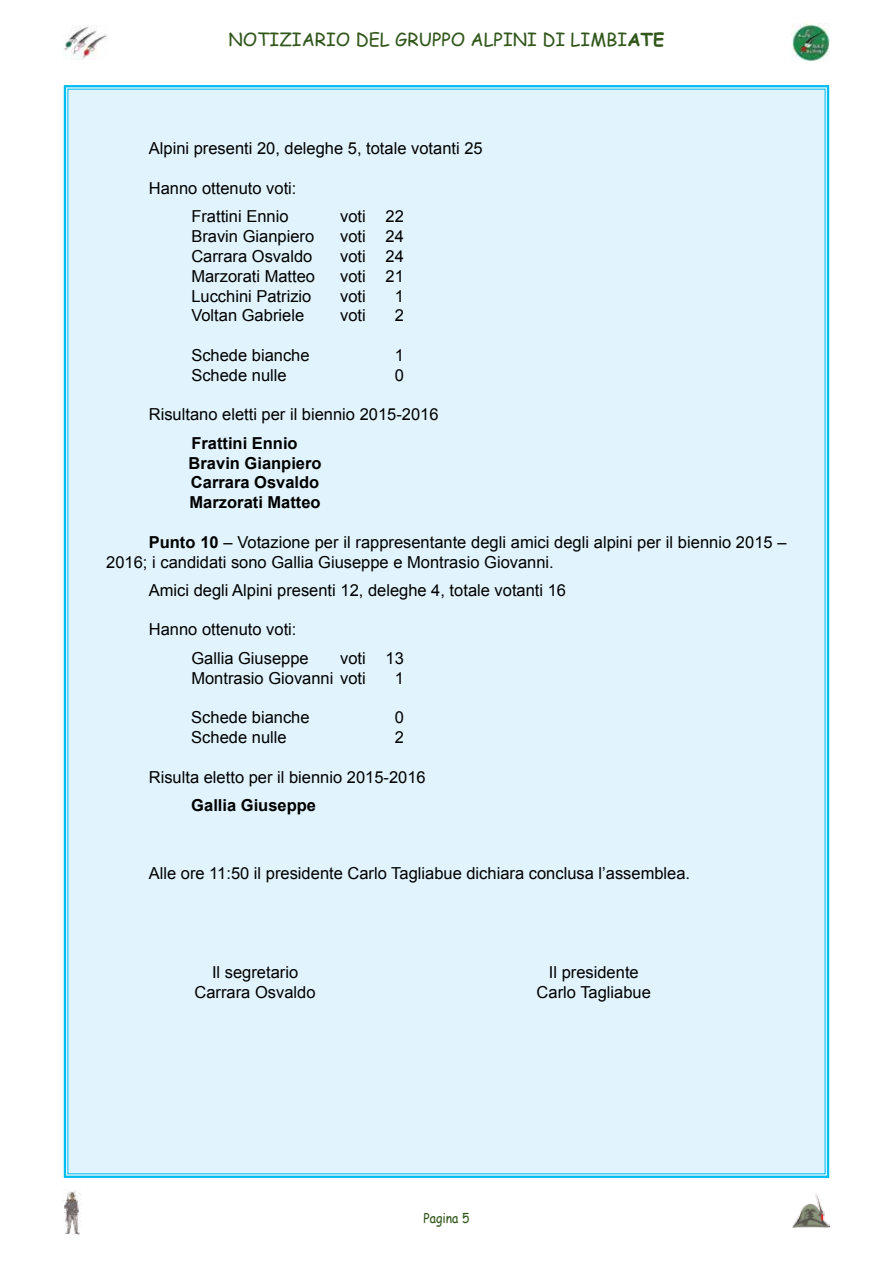
<style>
.page{position:relative;width:893px;height:1263px;background:#fff}
.page>*{position:absolute;margin:0;border:0;box-sizing:border-box;transform-origin:0 0}
.t1{font:18px "Comic Sans MS";color:#31571b}
.t2{font:16.5px/28.3px "Arial";color:#000}
.t3{font:700 16.5px/19.8px "Arial";color:#000}
.t4{font:13.5px "Comic Sans MS";color:#31571b;scale:.9 1}
.s1{font-weight:700}
</style>
<div class="page">
<img style="left:64px;top:1190px;width:17px;height:44px">
<img style="left:792px;top:1193px;width:37px;height:35px">
<img style="left:64px;top:26px;width:43px;height:34px">
<img style="left:792px;top:23px;width:37px;height:39px">
<div style="left:63px;top:85px;width:767px;height:1093px;background:#e1f4fd"></div>
<p class="t1" style="left:229px;top:26px;width:437px">NOTIZIARIO DEL GRUPPO ALPINI DI LIMBI<span class="s1">ATE</span></p>
<p class="t2" style="left:149px;top:135px;width:335px">Alpini presenti 20, deleghe 5, totale votanti 25</p>
<p class="t2" style="left:191px;top:174px;width:107px;text-indent:-43px">Hanno ottenuto voti:<br>Frattini Ennio</p>
<p class="t2" style="left:340px;top:203px;width:65px">voti 22</p>
<p class="t2" style="left:191px;top:222px;width:124px">Bravin Gianpiero</p>
<p class="t2" style="left:340px;top:222px;width:65px">voti 24</p>
<p class="t2" style="left:191px;top:242px;width:123px">Carrara Osvaldo</p>
<p class="t2" style="left:340px;top:242px;width:65px">voti 24</p>
<p class="t2" style="left:191px;top:262px;width:125px">Marzorati Matteo</p>
<p class="t2" style="left:340px;top:262px;width:65px">voti 21</p>
<p class="t2" style="left:191px;top:282px;width:122px">Lucchini Patrizio</p>
<p class="t2" style="left:340px;top:282px;width:27px">voti</p>
<p class="t2" style="left:395px;top:282px;width:11px">1</p>
<p class="t2" style="left:191px;top:302px;width:114px">Voltan Gabriele</p>
<p class="t2" style="left:340px;top:302px;width:27px">voti</p>
<p class="t2" style="left:395px;top:302px;width:11px">2</p>
<p class="t2" style="left:191px;top:341px;width:120px">Schede bianche</p>
<p class="t2" style="left:395px;top:341px;width:11px">1</p>
<p class="t2" style="left:191px;top:361px;width:97px">Schede nulle</p>
<p class="t2" style="left:395px;top:361px;width:11px">0</p>
<p class="t2" style="left:149px;top:401px;width:291px">Risultano eletti per il biennio 2015-2016</p>
<p class="t3" style="left:189px;top:433px;width:134px">Frattini Ennio<br>Bravin Gianpiero<br>Carrara Osvaldo<br>Marzorati Matteo</p>
<p class="t2" style="left:106px;top:532px;width:682px;line-height:19.8px;text-indent:43px"><span class="s1">Punto 10</span> – Votazione per il rappresentante degli amici degli alpini per il biennio 2015 –<br>2016; i candidati sono Gallia Giuseppe e Montrasio Giovanni.</p>
<p class="t2" style="left:149px;top:576px;width:419px">Amici degli Alpini presenti 12, deleghe 4, totale votanti 16</p>
<p class="t2" style="left:191px;top:616px;width:119px;text-indent:-43px">Hanno ottenuto voti:<br>Gallia Giuseppe</p>
<p class="t2" style="left:191px;top:648px;width:214px;line-height:19.8px;text-indent:149px">voti 13<br>Montrasio Giovanni voti</p>
<p class="t2" style="left:395px;top:664px;width:11px">1</p>
<p class="t2" style="left:191px;top:703px;width:120px">Schede bianche</p>
<p class="t2" style="left:395px;top:703px;width:11px">0</p>
<p class="t2" style="left:191px;top:723px;width:97px">Schede nulle</p>
<p class="t2" style="left:395px;top:723px;width:11px">2</p>
<p class="t2" style="left:149px;top:763px;width:278px">Risulta eletto per il biennio 2015-2016</p>
<p class="t3" style="left:191px;top:796px;width:126px">Gallia Giuseppe</p>
<p class="t2" style="left:149px;top:859px;width:543px">Alle ore 11:50 il presidente Carlo Tagliabue dichiara conclusa l’assemblea.</p>
<p class="t2" style="left:212px;top:958px;width:88px">Il segretario</p>
<p class="t2" style="left:549px;top:958px;width:91px">Il presidente</p>
<p class="t2" style="left:195px;top:978px;width:123px">Carrara Osvaldo</p>
<p class="t2" style="left:537px;top:978px;width:116px">Carlo Tagliabue</p>
<p class="t4" style="left:423px;top:1208px;width:53px">Pagina 5</p>
</div>
